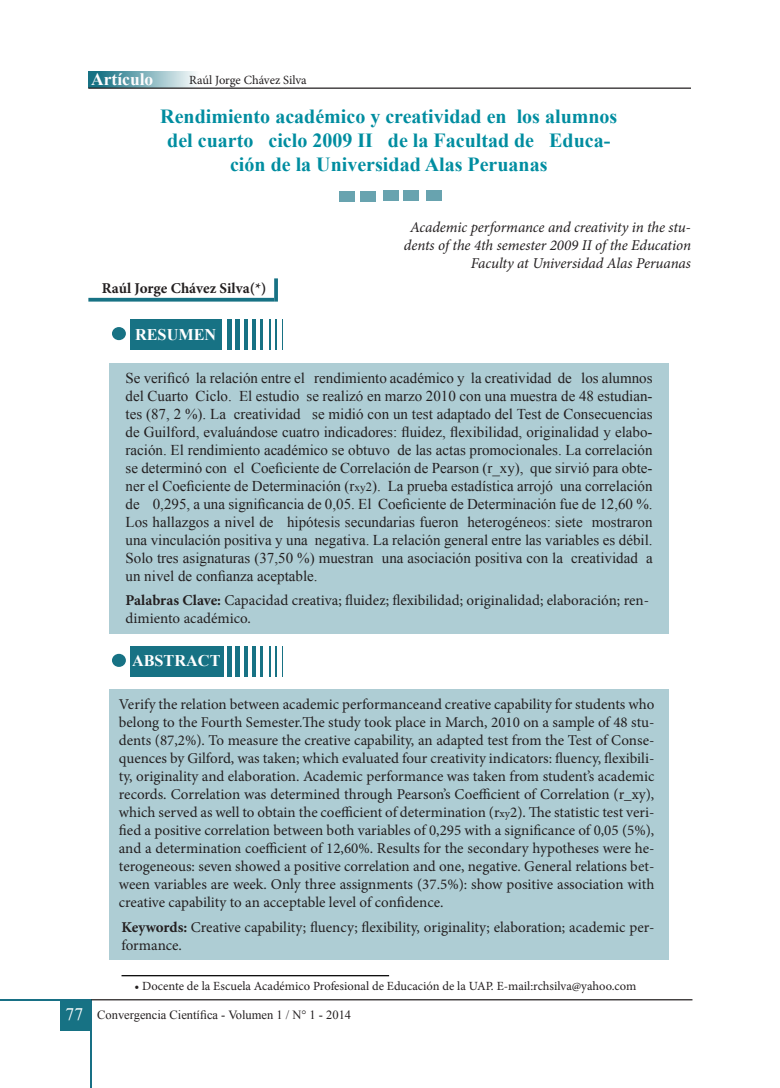
<style>
.page{position:relative;width:780px;height:1088px;background:#fff}
.page>*{position:absolute;margin:0;border:0;box-sizing:border-box;transform-origin:0 0}
.t1{font:700 20px/24px "Times New Roman";color:#008da0;text-align:center}
.t2{font:700 17.5px "Times New Roman";color:#fefcfd}
.t3{font:700 16.25px "Times New Roman";color:#fff}
.t4{font:15px/18px "Minion Pro";color:#231f20}
.t5{font:15px/18px "Times New Roman";color:#231f20;text-align:justify}
.t6{font:italic 15px/18px "Minion Pro";letter-spacing:-.005em;color:#231f20;text-align:right}
.t7{font:700 15px "Minion Pro";color:#231f20}
.t8{font:12.5px "Minion Pro";color:#231f20}
.t9{font:12.5px "Times New Roman";color:#231f20}
.s1{font-size:11.25px}
.s2{font-size:12.5px}
.s3{font-weight:700}
.s4{font-size:17.5px;color:#fff}
</style>
<div class="page">
<div style="left:109px;top:689px;width:560px;height:270px;background:#aecdd4"></div>
<div style="left:130px;top:646px;width:93px;height:30px;background:#177284"></div>
<div style="left:227px;top:646px;width:5px;height:30px;background:#177284"></div>
<hr style="left:236px;top:646px;width:4px;height:30px;background:#177284">
<hr style="left:244px;top:646px;width:3px;height:30px;background:#177284">
<hr style="left:252px;top:646px;width:3px;height:30px;background:#177284">
<hr style="left:261px;top:646px;width:2px;height:30px;background:#177284">
<hr style="left:269px;top:646px;width:1px;height:30px;background:#177284">
<hr style="left:275px;top:646px;width:1px;height:30px;background:#177284">
<hr style="left:282px;top:646px;width:1px;height:30px;background:#177284">
<div style="left:112px;top:654px;width:14px;height:13px;background:#177284;border-radius:50%"></div>
<div style="left:130px;top:320px;width:92px;height:30px;background:#177284"></div>
<div style="left:227px;top:320px;width:5px;height:30px;background:#177284"></div>
<hr style="left:236px;top:320px;width:4px;height:30px;background:#177284">
<hr style="left:244px;top:320px;width:3px;height:30px;background:#177284">
<hr style="left:252px;top:320px;width:3px;height:30px;background:#177284">
<hr style="left:261px;top:320px;width:2px;height:30px;background:#177284">
<hr style="left:269px;top:320px;width:1px;height:30px;background:#177284">
<hr style="left:275px;top:320px;width:1px;height:30px;background:#177284">
<hr style="left:282px;top:320px;width:1px;height:30px;background:#177284">
<div style="left:112px;top:327px;width:14px;height:13px;background:#177284;border-radius:50%"></div>
<svg style="left:88px;top:298px;width:186px;height:4px"></svg>
<svg style="left:274px;top:278px;width:4px;height:24px"></svg>
<div style="left:109px;top:363px;width:560px;height:271px;background:#aecdd4"></div>
<div style="left:340px;top:191px;width:15px;height:10px;background:#68a3af"></div>
<div style="left:361px;top:191px;width:15px;height:11px;background:#68a3af"></div>
<div style="left:383px;top:190px;width:15px;height:11px;background:#68a3af"></div>
<div style="left:404px;top:190px;width:15px;height:11px;background:#68a3af"></div>
<div style="left:426px;top:190px;width:15px;height:11px;background:#68a3af"></div>
<hr style="left:121px;top:975px;width:268px;height:1px;background:#000">
<div style="left:60px;top:1000px;width:30px;height:30px;background:#177284"></div>
<hr style="left:90px;top:1000px;width:1px;height:88px;background:#187085">
<hr style="left:0;top:999px;width:91px;height:1px;background:#187085">
<hr style="left:91px;top:999px;width:601px;height:1px;background:#231f20">
<div style="left:88px;top:71px;width:134px;height:17px;background:linear-gradient(to right,#09697c,#fff)"></div>
<hr style="left:88px;top:88px;width:603px;height:1px;background:#231f20">
<p class="t2" style="left:91px;top:67px;width:64px">Artículo</p>
<p class="t8" style="left:189px;top:71px;width:119px">Raúl Jorge Chávez Silva</p>
<h1 class="t1" style="left:160px;top:104px;width:458px">Rendimiento académico y creatividad en los alumnos del cuarto ciclo 2009 II de la Facultad de Educa&shy;ción de la Universidad Alas Peruanas</h1>
<p class="t7" style="left:102px;top:277px;width:166px">Raúl Jorge Chávez Silva(*)</p>
<p class="t3" style="left:135px;top:323px;width:83px">RESUMEN</p>
<p class="t6" style="left:404px;top:218px;width:289px">Academic performance and creativity in the stu&shy;dents of the 4th semester 2009 II of the Education<br>Faculty at Universidad Alas Peruanas</p>
<p class="t5" style="left:125px;top:369px;width:528px">Se verificó la relación entre el rendimiento académico y la creatividad de los alumnos del Cuarto Ciclo. El estudio se realizó en marzo 2010 con una muestra de 48 estudian&shy;tes (87, 2 %). La creatividad se midió con un test adaptado del Test de Consecuencias de Guilford, evaluándose cuatro indicadores: fluidez, flexibilidad, originalidad y elabo&shy;ración. El rendimiento académico se obtuvo de las actas promocionales. La correlación se determinó con el Coeficiente de Correlación de Pearson (r_xy), que sirvió para obte&shy;ner el Coeficiente de Determinación (r<span class="s1">xy</span><span class="s2">2</span>). La prueba estadística arrojó una correlación de 0,295, a una significancia de 0,05. El Coeficiente de Determinación fue de 12,60 %.<br>Los hallazgos a nivel de hipótesis secundarias fueron heterogéneos: siete mostraron una vinculación positiva y una negativa. La relación general entre las variables es débil.<br>Solo tres asignaturas (37,50 %) muestran una asociación positiva con la creatividad a un nivel de confianza aceptable.</p>
<p class="t4" style="left:125px;top:592px;width:525px"><span class="s3">Palabras Clave:</span> Capacidad creativa; fluidez; flexibilidad; originalidad; elaboración; ren&shy;dimiento académico.</p>
<p class="t3" style="left:132px;top:650px;width:90px">ABSTRACT</p>
<p class="t4" style="left:119px;top:695px;width:537px;text-align:justify">Verify the relation between academic performanceand creative capability for students who belong to the Fourth Semester.The study took place in March, 2010 on a sample of 48 stu&shy;dents (87,2%). To measure the creative capability, an adapted test from the Test of Conse&shy;quences by Gilford, was taken; which evaluated four creativity indicators: fluency, flexibili&shy;ty, originality and elaboration. Academic performance was taken from student’s academic records. Correlation was determined through Pearson’s Coefficient of Correlation (r_xy), which served as well to obtain the coefficient of determination (r<span class="s1">xy</span>2). The statistic test veri&shy;fied a positive correlation between both variables of 0,295 with a significance of 0,05 (5%), and a determination coefficient of 12,60%. Results for the secondary hypotheses were he&shy;terogeneous: seven showed a positive correlation and one, negative. General relations bet&shy;ween variables are week. Only three assignments (37.5%): show positive association with creative capability to an acceptable level of confidence.</p>
<p class="t4" style="left:121px;top:918px;width:534px"><span class="s3">Keywords:</span> Creative capability; fluency; flexibility, originality; elaboration; academic per&shy;formance.</p>
<p class="t8" style="left:134px;top:977px;width:503px">• Docente de la Escuela Académico Profesional de Educación de la UAP. E-mail:rchsilva@yahoo.com</p>
<p class="t9" style="left:66px;top:1007px;width:287px"><span class="s4">77</span> Convergencia Científica - Volumen 1 / N° 1 - 2014</p>
</div>
